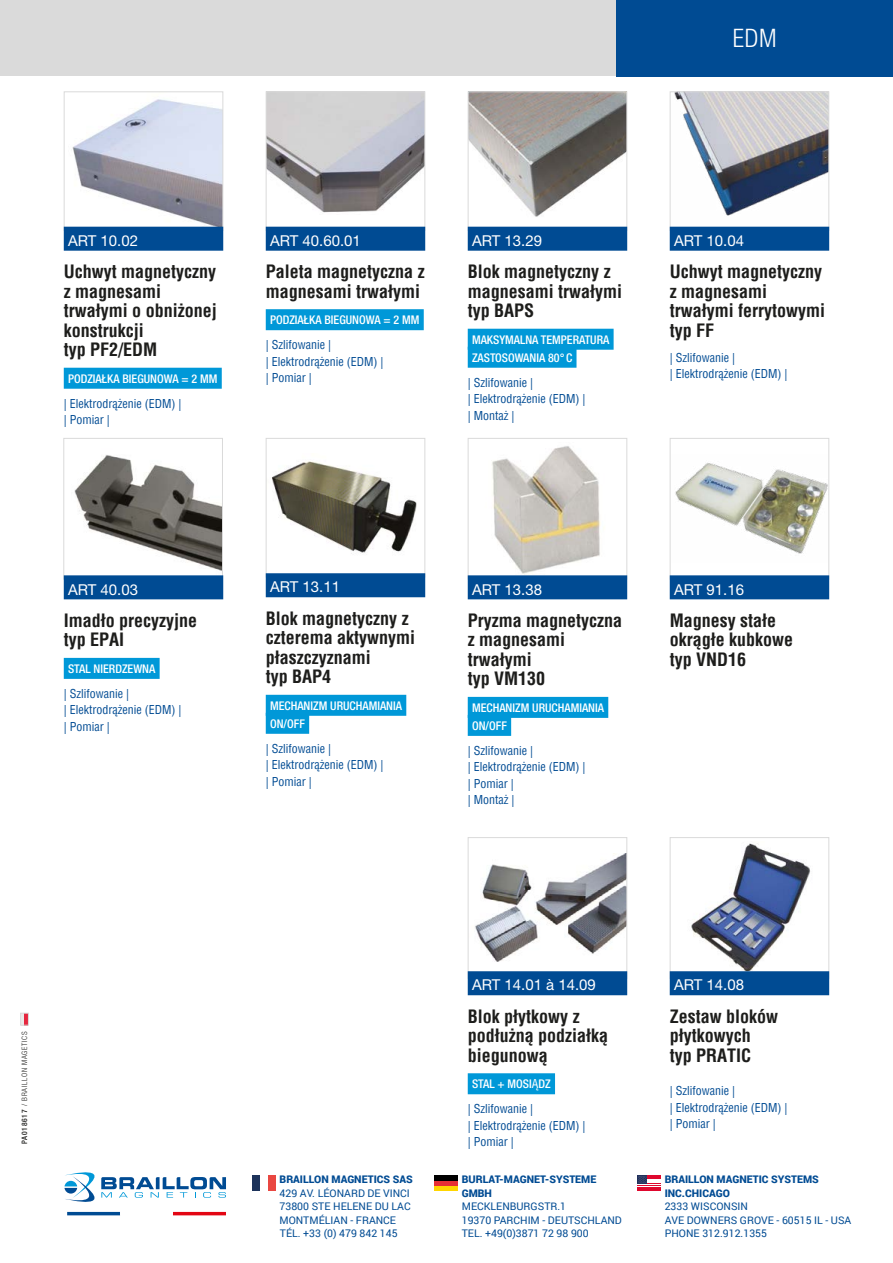
<style>
.page{position:relative;width:893px;height:1263px;background:#fff}
.page>*{position:absolute;margin:0;border:0;box-sizing:border-box;transform-origin:0 0}
.t1{font:300 condensed 25.5px "Helvetica Neue LT Std";color:#fff}
.TITRE_POLSKI{font:700 condensed 18px/19.5px "Helvetica";color:#1d1d1b}
.REF{font:15px "Helvetica Neue LT Std";color:#fff}
.application{font:condensed 12px/16.5px "Helvetica";color:#004b93}
.leplus{font:500 condensed 12px "Helvetica Neue LT Std";color:#fff}
.code{font:10.5px/13.5px "Roboto";color:#004b93}
.code-2{font:900 10.5px "Roboto";color:#004b93}
.t2{font:300 condensed 7.5px "Helvetica Neue LT Std";letter-spacing:.1em;color:#1d1d1b}
.s1{font-weight:500}
.s2{font-weight:900}
.s3{font-family:"Helvetica";font-weight:400}
</style>
<div class="page">
<svg style="left:22px;top:1015px;width:3px;height:8px"></svg>
<svg style="left:25px;top:1015px;width:2px;height:8px"></svg>
<div style="left:20px;top:1013px;width:9px;height:12px;border:1px solid #dadada"></div>
<svg style="left:65px;top:1172px;width:161px;height:43px"></svg>
<div style="left:253px;top:1175px;width:7px;height:16px;background:#1d335b"></div>
<div style="left:268px;top:1175px;width:8px;height:16px;background:#e94741"></div>
<div style="left:435px;top:1185px;width:23px;height:6px;background:#ffd600"></div>
<div style="left:435px;top:1180px;width:23px;height:5px;background:#e72f35"></div>
<div style="left:435px;top:1175px;width:23px;height:5px;background:#000"></div>
<hr style="left:638px;top:1189px;width:23px;height:2px;background:#df082e">
<svg style="left:638px;top:1175px;width:23px;height:14px"></svg>
<img style="left:74px;top:455px;width:147px;height:116px">
<div style="left:63px;top:438px;width:160px;height:141px;border:1px solid #dadada"></div>
<img style="left:672px;top:93px;width:155px;height:134px">
<div style="left:670px;top:91px;width:159px;height:140px;border:1px solid #dadada"></div>
<img style="left:470px;top:93px;width:155px;height:134px">
<div style="left:468px;top:91px;width:159px;height:140px;border:1px solid #dadada"></div>
<img style="left:268px;top:93px;width:155px;height:120px">
<div style="left:266px;top:91px;width:159px;height:140px;border:1px solid #dadada"></div>
<img style="left:66px;top:99px;width:155px;height:128px">
<div style="left:64px;top:91px;width:159px;height:140px;border:1px solid #dadada"></div>
<img style="left:272px;top:461px;width:145px;height:93px">
<div style="left:266px;top:438px;width:159px;height:139px;border:1px solid #dadada"></div>
<img style="left:475px;top:853px;width:150px;height:109px">
<div style="left:468px;top:837px;width:159px;height:142px;border:1px solid #dadada"></div>
<img style="left:675px;top:463px;width:152px;height:91px">
<div style="left:670px;top:438px;width:159px;height:141px;border:1px solid #dadada"></div>
<img style="left:492px;top:446px;width:109px;height:129px">
<div style="left:468px;top:438px;width:159px;height:141px;border:1px solid #dadada"></div>
<img style="left:691px;top:843px;width:119px;height:128px">
<div style="left:670px;top:837px;width:159px;height:142px;border:1px solid #dadada"></div>
<div style="left:0;top:0;width:893px;height:76px;background:#dadada"></div>
<div style="left:617px;top:0;width:276px;height:77px;background:#004b93"></div>
<div style="left:64px;top:575px;width:159px;height:24px;background:#004b93"></div>
<div style="left:64px;top:658px;width:96px;height:21px;background:#0098d8"></div>
<div style="left:670px;top:227px;width:159px;height:24px;background:#004b93"></div>
<div style="left:468px;top:227px;width:159px;height:24px;background:#004b93"></div>
<div style="left:468px;top:329px;width:146px;height:21px;background:#0098d8"></div>
<div style="left:468px;top:347px;width:108px;height:21px;background:#0098d8"></div>
<div style="left:266px;top:227px;width:159px;height:24px;background:#004b93"></div>
<div style="left:266px;top:309px;width:158px;height:21px;background:#0098d8"></div>
<div style="left:64px;top:227px;width:159px;height:24px;background:#004b93"></div>
<div style="left:64px;top:368px;width:158px;height:21px;background:#0098d8"></div>
<div style="left:266px;top:573px;width:159px;height:24px;background:#004b93"></div>
<div style="left:266px;top:695px;width:140px;height:21px;background:#0098d8"></div>
<div style="left:266px;top:713px;width:43px;height:21px;background:#0098d8"></div>
<div style="left:468px;top:575px;width:159px;height:24px;background:#004b93"></div>
<div style="left:468px;top:697px;width:140px;height:21px;background:#0098d8"></div>
<div style="left:468px;top:715px;width:43px;height:21px;background:#0098d8"></div>
<div style="left:670px;top:971px;width:159px;height:24px;background:#004b93"></div>
<div style="left:468px;top:971px;width:159px;height:24px;background:#004b93"></div>
<div style="left:468px;top:1073px;width:87px;height:21px;background:#0098d8"></div>
<div style="left:670px;top:575px;width:159px;height:24px;background:#004b93"></div>
<p class="t1" style="left:733px;top:23px;width:46px">EDM</p>
<p class="REF" style="left:68px;top:232px;width:72px">ART 10.02</p>
<p class="TITRE_POLSKI" style="left:64px;top:262px;width:155px">Uchwyt magnetyczny z magnesami trwałymi o obniżonej konstrukcji<br>typ PF2/EDM</p>
<p class="leplus" style="left:68px;top:371px;width:151px">PODZIAŁKA BIEGUNOWA = 2 MM</p>
<p class="application" style="left:64px;top:395px;width:119px">| Elektrodrążenie (EDM) | | Pomiar |</p>
<p class="REF" style="left:270px;top:232px;width:92px">ART 40.60.01</p>
<p class="TITRE_POLSKI" style="left:266px;top:262px;width:161px">Paleta magnetyczna z magnesami trwałymi</p>
<p class="leplus" style="left:270px;top:313px;width:151px">PODZIAŁKA BIEGUNOWA = 2 MM</p>
<p class="application" style="left:266px;top:336px;width:119px">| Szlifowanie |<br>| Elektrodrążenie (EDM) | | Pomiar |</p>
<p class="REF" style="left:472px;top:232px;width:72px">ART 13.29</p>
<p class="TITRE_POLSKI" style="left:468px;top:262px;width:156px">Blok magnetyczny z magnesami trwałymi typ BAPS</p>
<p class="leplus" style="left:472px;top:332px;width:139px">MAKSYMALNA TEMPERATURA</p>
<p class="leplus" style="left:472px;top:350px;width:102px">ZASTOSOWANIA 80°C</p>
<p class="application" style="left:468px;top:374px;width:119px">| Szlifowanie |<br>| Elektrodrążenie (EDM) | | Montaż |</p>
<p class="REF" style="left:674px;top:232px;width:72px">ART 10.04</p>
<p class="TITRE_POLSKI" style="left:670px;top:262px;width:157px">Uchwyt magnetyczny z magnesami trwałymi ferrytowymi typ FF</p>
<p class="application" style="left:670px;top:349px;width:119px">| Szlifowanie |<br>| Elektrodrążenie (EDM) |</p>
<p class="REF" style="left:68px;top:580px;width:72px">ART 40.03</p>
<p class="TITRE_POLSKI" style="left:64px;top:610px;width:135px">Imadło precyzyjne typ EPAI</p>
<p class="leplus" style="left:68px;top:661px;width:89px">STAL NIERDZEWNA</p>
<p class="application" style="left:64px;top:685px;width:119px">| Szlifowanie |<br>| Elektrodrążenie (EDM) | | Pomiar |</p>
<p class="REF" style="left:270px;top:578px;width:72px">ART 13.11</p>
<p class="TITRE_POLSKI" style="left:266px;top:608px;width:151px">Blok magnetyczny z czterema aktywnymi płaszczyznami<br>typ BAP4</p>
<p class="leplus" style="left:270px;top:698px;width:134px">MECHANIZM URUCHAMIANIA</p>
<p class="leplus" style="left:270px;top:716px;width:36px">ON/OFF</p>
<p class="application" style="left:266px;top:740px;width:119px">| Szlifowanie |<br>| Elektrodrążenie (EDM) | | Pomiar |</p>
<p class="REF" style="left:472px;top:580px;width:72px">ART 13.38</p>
<p class="TITRE_POLSKI" style="left:468px;top:610px;width:156px">Pryzma magnetyczna z magnesami trwałymi<br>typ VM130</p>
<p class="leplus" style="left:472px;top:700px;width:134px">MECHANIZM URUCHAMIANIA</p>
<p class="leplus" style="left:472px;top:718px;width:36px">ON/OFF</p>
<p class="application" style="left:468px;top:742px;width:119px">| Szlifowanie |<br>| Elektrodrążenie (EDM) | | Pomiar |<br>| Montaż |</p>
<p class="REF" style="left:674px;top:580px;width:72px">ART 91.16</p>
<p class="TITRE_POLSKI" style="left:670px;top:610px;width:125px">Magnesy stałe okrągłe kubkowe typ VND16</p>
<p class="t2" style="left:20px;top:1144px;width:114px;rotate:-90deg"><span class="s1">PA018617</span> / BRAILLON MAGETICS</p>
<p class="code" style="left:280px;top:1172px;width:135px"><span class="s2">BRAILLON MAGNETICS SAS<br></span>429 AV. LÉONARD DE VINCI<br>73800 STE HELENE DU LAC<br>MONTMÉLIAN - FRANCE</p>
<p class="code" style="left:280px;top:1226px;width:119px">TÉL. +33 (0) 479 842 145</p>
<p class="REF" style="left:472px;top:976px;width:125px">ART 14.01 à 14.09</p>
<p class="TITRE_POLSKI" style="left:468px;top:1006px;width:142px">Blok płytkowy z podłużną podziałką biegunową</p>
<p class="leplus" style="left:472px;top:1077px;width:80px">STAL + MOSI<span class="s3">Ą</span>DZ</p>
<p class="application" style="left:468px;top:1100px;width:119px">| Szlifowanie |<br>| Elektrodrążenie (EDM) | | Pomiar |</p>
<p class="code-2" style="left:462px;top:1172px;width:136px">BURLAT-MAGNET-SYSTEME</p>
<p class="code-2" style="left:462px;top:1185px;width:32px">GMBH</p>
<p class="code" style="left:462px;top:1199px;width:162px">MECKLENBURGSTR.1<br>19370 PARCHIM - DEUTSCHLAND<br>TEL. +49(0)3871 72 98 900</p>
<p class="REF" style="left:674px;top:976px;width:72px">ART 14.08</p>
<p class="TITRE_POLSKI" style="left:670px;top:1006px;width:110px">Zestaw bloków płytkowych<br>typ PRATIC</p>
<p class="application" style="left:670px;top:1082px;width:119px">| Szlifowanie |<br>| Elektrodrążenie (EDM) | | Pomiar |</p>
<p class="code-2" style="left:665px;top:1172px;width:156px">BRAILLON MAGNETIC SYSTEMS</p>
<p class="code-2" style="left:665px;top:1185px;width:67px">INC.CHICAGO</p>
<p class="code" style="left:665px;top:1199px;width:188px">2333 WISCONSIN<br>AVE DOWNERS GROVE - 60515 IL - USA<br>PHONE 312.912.1355</p>
</div>
